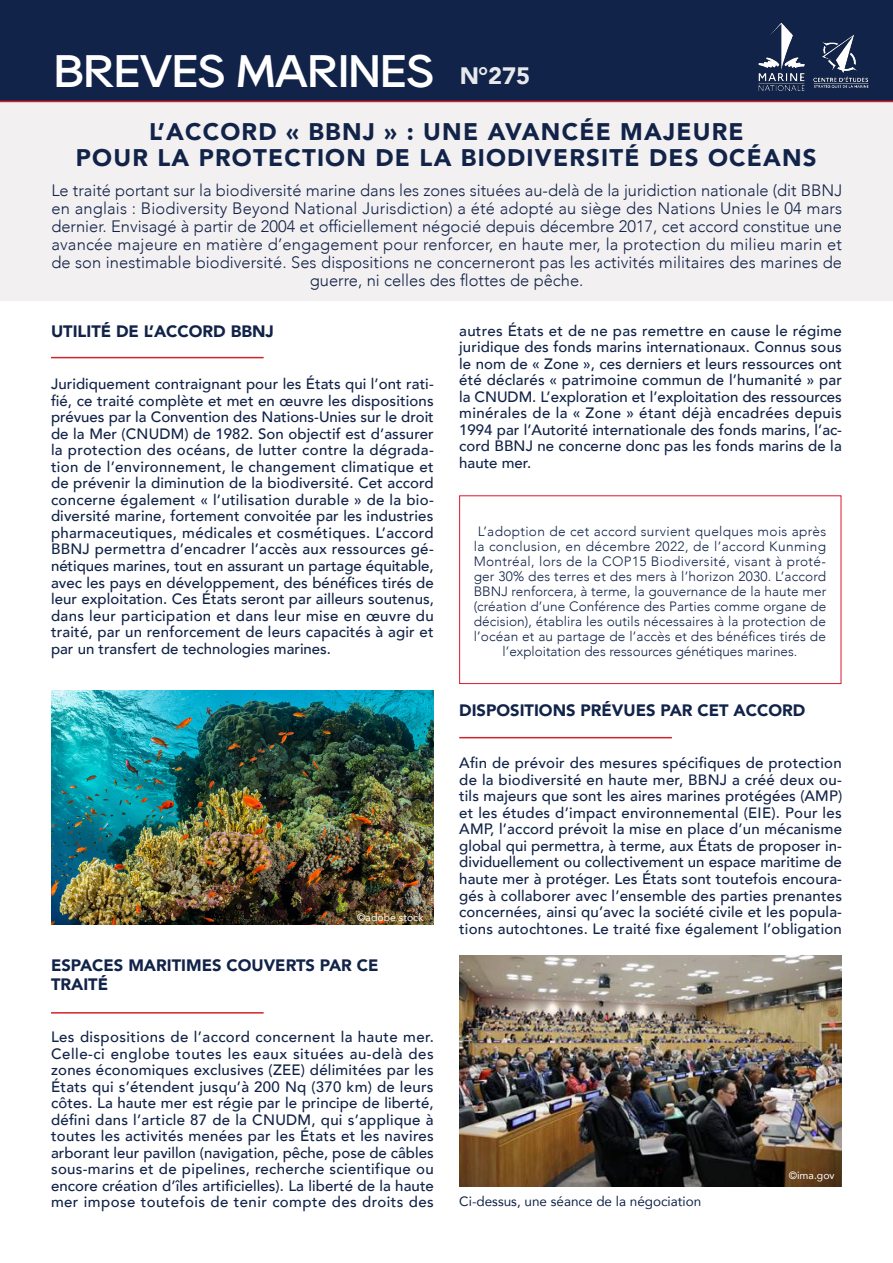
<style>
.page{position:relative;width:893px;height:1263px;background:#fff}
.page>*{position:absolute;margin:0;border:0;box-sizing:border-box;transform-origin:0 0}
.t1{font:500 45.6px "Rany";color:#fff}
.TITRE_DE_LA_BREVE{font:900 24px "Avenir";letter-spacing:.05em;color:#112348}
.TEXTE_CHAPEAU{font:300 16.5px/18px "Avenir";letter-spacing:.005em;color:#112348;text-align:center}
.TITRE_DE_PARTIE{font:900 16.5px/18.8px "Avenir";color:#112348}
.TEXTE_CORPS{font:500 15px/16.5px "Avenir";letter-spacing:.01em;color:#112348;text-align:justify}
.TEXTE_ENCADRE{font:300 13.5px/15px "Avenir";letter-spacing:.01em;color:#112348;text-align:center}
.TEXTE_CORPS-2{font:13.5px "Avenir";color:#112348}
.TEXTE_CORPS-3{font:10.5px "Avenir";color:#fff}
.s1{font-family:"Avenir";font-weight:900;font-size:23.7px}
</style>
<div class="page">
<div style="left:0;top:101px;width:893px;height:199px;background:#f3f0f1"></div>
<div style="left:0;top:0;width:893px;height:101px;background:#112348"></div>
<hr style="left:51px;top:357px;width:213px;height:1px;background:#d1232a">
<img style="left:834px;top:35px;width:35px;height:54px">
<img style="left:729px;top:22px;width:105px;height:81px">
<hr style="left:0;top:101px;width:893px;height:1px;background:#d1232a">
<div style="left:459px;top:495px;width:382px;height:189px;border:1px solid #dc172f"></div>
<hr style="left:459px;top:737px;width:213px;height:1px;background:#d1232a">
<hr style="left:51px;top:1012px;width:213px;height:1px;background:#d1232a">
<img style="left:51px;top:690px;width:383px;height:235px">
<img style="left:459px;top:956px;width:383px;height:231px">
<p class="t1" style="left:54px;top:49px;width:478px">BRÈVES MARINES <span class="s1">N°275</span></p>
<p class="TITRE_DE_LA_BREVE" style="left:149px;top:111px;width:596px">L’ACCORD « BBNJ » : UNE AVANCÉE MAJEURE</p>
<p class="TITRE_DE_LA_BREVE" style="left:76px;top:137px;width:742px">POUR LA PROTECTION DE LA BIODIVERSITÉ DES OCÉANS</p>
<p class="TEXTE_CHAPEAU" style="left:51px;top:181px;width:792px">Le traité portant sur la biodiversité marine dans les zones situées au-delà de la juridiction nationale (dit BBNJ en anglais : Biodiversity Beyond National Jurisdiction) a été adopté au siège des Nations Unies le 04 mars dernier. Envisagé à partir de 2004 et officiellement négocié depuis décembre 2017, cet accord constitue une avancée majeure en matière d’engagement pour renforcer, en haute mer, la protection du milieu marin et de son inestimable biodiversité. Ses dispositions ne concerneront pas les activités militaires des marines de guerre, ni celles des flottes de pêche.</p>
<p class="TEXTE_CORPS" style="left:459px;top:321px;width:384px">autres États et de ne pas remettre en cause le régime juridique des fonds marins internationaux. Connus sous le nom de « Zone », ces derniers et leurs ressources ont été déclarés « patrimoine commun de l’humanité » par la CNUDM. L’exploration et l’exploitation des ressources minérales de la « Zone » étant déjà encadrées depuis 1994 par l’Autorité internationale des fonds marins, l’ac&shy;cord BBNJ ne concerne donc pas les fonds marins de la haute mer.</p>
<p class="TITRE_DE_PARTIE" style="left:51px;top:322px;width:224px">UTILITÉ DE L’ACCORD BBNJ</p>
<p class="TEXTE_CORPS" style="left:51px;top:375px;width:384px">Juridiquement contraignant pour les États qui l’ont rati&shy;fié, ce traité complète et met en œuvre les dispositions prévues par la Convention des Nations-Unies sur le droit de la Mer (CNUDM) de 1982. Son objectif est d’assurer la protection des océans, de lutter contre la dégrada&shy;tion de l’environnement, le changement climatique et de prévenir la diminution de la biodiversité. Cet accord concerne également « l’utilisation durable » de la bio&shy;diversité marine, fortement convoitée par les industries pharmaceutiques, médicales et cosmétiques. L’accord BBNJ permettra d’encadrer l’accès aux ressources gé&shy;nétiques marines, tout en assurant un partage équitable, avec les pays en développement, des bénéfices tirés de leur exploitation. Ces États seront par ailleurs soutenus, dans leur participation et dans leur mise en œuvre du traité, par un renforcement de leurs capacités à agir et par un transfert de technologies marines.</p>
<p class="TEXTE_ENCADRE" style="left:474px;top:524px;width:354px">L’adoption de cet accord survient quelques mois après la conclusion, en décembre 2022, de l’accord Kunming Montréal, lors de la COP15 Biodiversité, visant à proté&shy;ger 30% des terres et des mers à l’horizon 2030. L’accord BBNJ renforcera, à terme, la gouvernance de la haute mer (création d’une Conférence des Parties comme organe de décision), établira les outils nécessaires à la protection de l’océan et au partage de l’accès et des bénéfices tirés de l’exploitation des ressources génétiques marines.</p>
<p class="TEXTE_CORPS-3" style="left:357px;top:908px;width:68px">©adobe stock</p>
<p class="TITRE_DE_PARTIE" style="left:51px;top:956px;width:329px">ESPACES MARITIMES COUVERTS PAR CE<br>TRAITÉ</p>
<p class="TEXTE_CORPS" style="left:51px;top:1028px;width:384px">Les dispositions de l’accord concernent la haute mer.<br>Celle-ci englobe toutes les eaux situées au-delà des zones économiques exclusives (ZEE) délimitées par les États qui s’étendent jusqu’à 200 Nq (370 km) de leurs côtes. La haute mer est régie par le principe de liberté, défini dans l’article 87 de la CNUDM, qui s’applique à toutes les activités menées par les États et les navires arborant leur pavillon (navigation, pêche, pose de câbles sous-marins et de pipelines, recherche scientifique ou encore création d’îles artificielles). La liberté de la haute mer impose toutefois de tenir compte des droits des</p>
<p class="TITRE_DE_PARTIE" style="left:459px;top:701px;width:348px">DISPOSITIONS PRÉVUES PAR CET ACCORD</p>
<p class="TEXTE_CORPS" style="left:459px;top:754px;width:384px">Afin de prévoir des mesures spécifiques de protection de la biodiversité en haute mer, BBNJ a créé deux ou&shy;tils majeurs que sont les aires marines protégées (AMP) et les études d’impact environnemental (EIE). Pour les AMP, l’accord prévoit la mise en place d’un mécanisme global qui permettra, à terme, aux États de proposer in&shy;dividuellement ou collectivement un espace maritime de haute mer à protéger. Les États sont toutefois encoura&shy;gés à collaborer avec l’ensemble des parties prenantes concernées, ainsi qu’avec la société civile et les popula&shy;tions autochtones. Le traité fixe également l’obligation</p>
<p class="TEXTE_CORPS-2" style="left:459px;top:1190px;width:244px">Ci-dessus, une séance de la négociation</p>
<p class="TEXTE_CORPS-3" style="left:789px;top:1167px;width:47px">©ima.gov</p>
</div>
